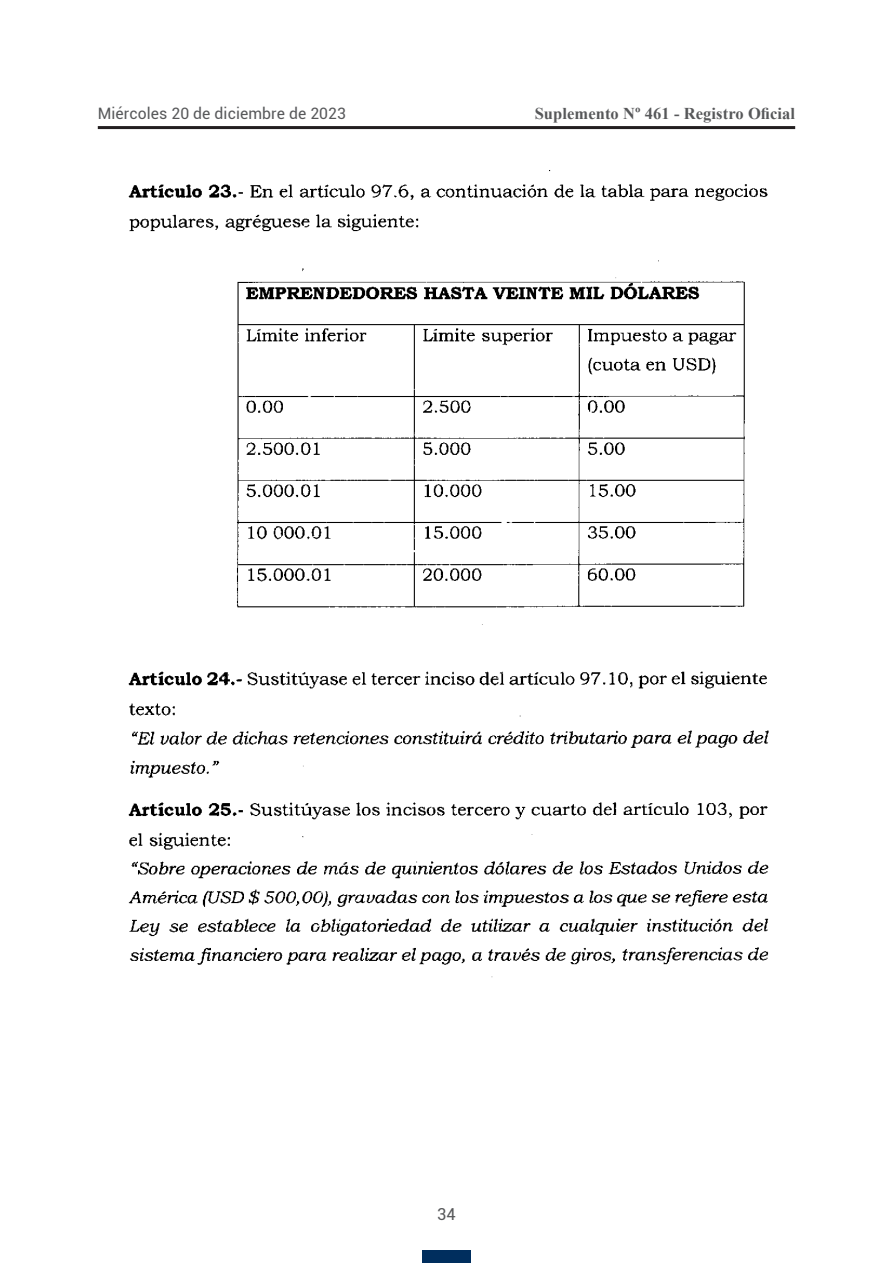
<style>
.page{position:relative;width:893px;height:1263px;background:#fff}
.page>*{position:absolute;margin:0;border:0;box-sizing:border-box;transform-origin:0 0}
.t1{font:700 16.5px "Times New Roman";letter-spacing:.005em;color:#57585a}
.t2{font:16.5px "Roboto";color:#57585a}
.t3{font:15.75px "Roboto";letter-spacing:.005em;color:#57585a}
</style>
<div class="page">
<hr style="left:98px;top:126px;width:697px;height:3px;background:#231f20">
<div style="left:422px;top:1250px;width:49px;height:13px;background:#002e5e"></div>
<img style="left:128px;top:170px;width:641px;height:808px">
<p class="t3" style="left:98px;top:102px;width:250px">Miércoles 20 de diciembre de 2023</p>
<p class="t1" style="left:535px;top:102px;width:262px">Suplemento Nº 461 - Registro Oficial</p>
<p class="t2" style="left:437px;top:1203px;width:20px">34</p>
</div>
